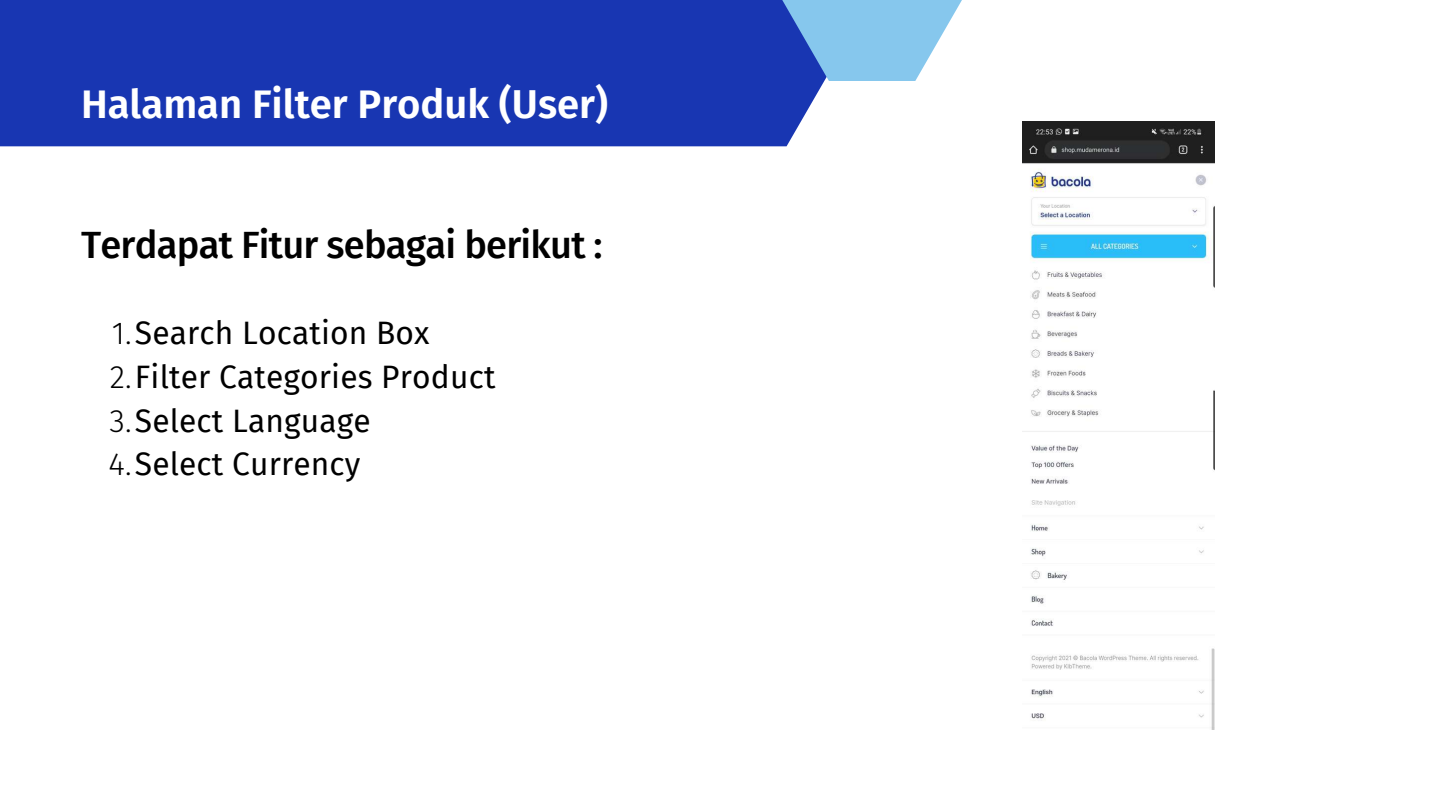
<style>
.page{position:relative;width:1440px;height:810px;background:#fff}
.page>*{position:absolute;margin:0;border:0;box-sizing:border-box;transform-origin:0 0}
.t1{font:600 40px "Fira Sans";color:#fff}
.t2{font:500 38.1px "Fira Sans";letter-spacing:-.02em;color:#000}
.t3{font:31.7px/43.8px "Fira Sans";letter-spacing:.005em;color:#000}
.s1{font-weight:300}
</style>
<div class="page">
<div style="left:0;top:0;width:825px;height:146px;background:#1836b2"></div>
<svg style="left:747px;top:0;width:215px;height:81px;background:#75a5de"></svg>
<img style="left:1023px;top:122px;width:191px;height:607px">
<p class="t1" style="left:81px;top:81px;width:529px">Halaman Filter Produk (User)</p>
<p class="t2" style="left:81px;top:223px;width:523px">Terdapat Fitur sebagai berikut :</p>
<p class="t3" style="left:108px;top:312px;width:389px"><span class="s1">1.</span>Search Location Box<br><span class="s1">2.</span>Filter Categories Product<br><span class="s1">3.</span>Select Language<br><span class="s1">4.</span>Select Currency</p>
</div>
